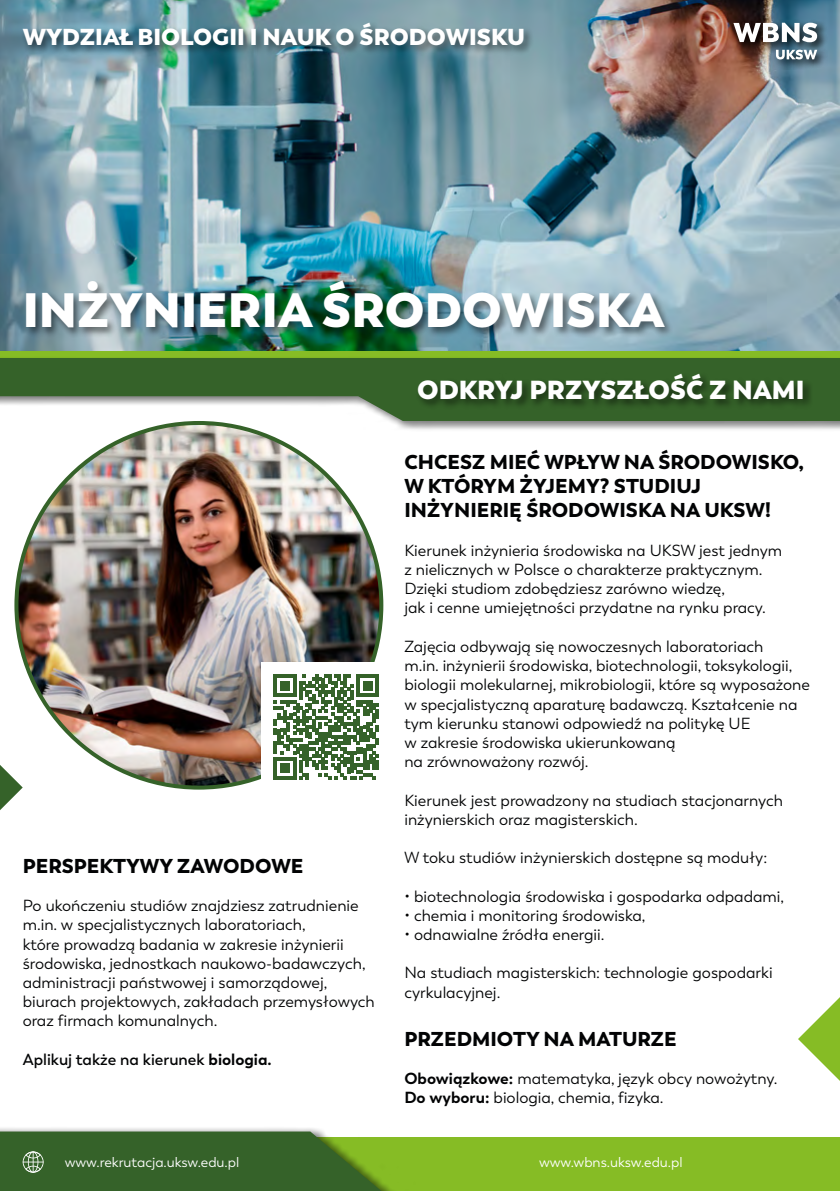
<style>
.page{position:relative;width:840px;height:1191px;background:#fff}
.page>*{position:absolute;margin:0;border:0;box-sizing:border-box;transform-origin:0 0}
.t1{font:800 48px "Trenda";color:#fff}
.t2{font:800 26px "Trenda";color:#fff}
.t3{font:800 23px "Trenda";color:#fff}
.t4{font:900 20px/24px "Trenda";color:#020304}
.t5{font:16px/19.2px "Trenda";color:#020304}
.t6{font:600 16px "Trenda";color:#020304}
.t7{font:14px "Trenda";color:#fff}
.s1{font-weight:700}
.s2{color:#000}
</style>
<div class="page">
<img style="left:0;top:0;width:839px;height:351px">
<div style="left:0;top:351px;width:839px;height:18px;background:#86bc25"></div>
<div style="left:0;top:355px;width:839px;height:76px;background:#000;opacity:.5"></div>
<svg style="left:0;top:358px;width:839px;height:63px;fill:#356229"></svg>
<div style="left:415px;top:371px;width:397px;height:38px;background:#000;opacity:.5"></div>
<div style="left:0;top:1137px;width:839px;height:54px;background:#86bc25"></div>
<div style="left:0;top:1125px;width:419px;height:66px;background:#000;opacity:.5"></div>
<div style="left:21px;top:21px;width:512px;height:35px;background:#000;opacity:.5"></div>
<div style="left:25px;top:278px;width:649px;height:60px;background:#000;opacity:.5"></div>
<img style="left:16px;top:423px;width:365px;height:364px;border-radius:182px">
<div style="left:261px;top:662px;width:130px;height:130px;background:#fff"></div>
<svg style="left:0;top:1131px;width:381px;height:60px;background:#406c2e"></svg>
<svg style="left:274px;top:674px;width:104px;height:105px"></svg>
<div style="left:731px;top:20px;width:96px;height:50px;background:#000;opacity:.5"></div>
<div style="left:731px;top:20px;width:39px;height:32px;background:#000;opacity:.5"></div>
<div style="left:759px;top:20px;width:29px;height:32px;background:#000;opacity:.5"></div>
<div style="left:778px;top:20px;width:31px;height:33px;background:#000;opacity:.5"></div>
<div style="left:799px;top:20px;width:27px;height:33px;background:#000;opacity:.5"></div>
<svg style="left:733px;top:23px;width:83px;height:19px"></svg>
<div style="left:772px;top:47px;width:22px;height:23px;background:#000;opacity:.5"></div>
<div style="left:783px;top:47px;width:22px;height:23px;background:#000;opacity:.5"></div>
<div style="left:793px;top:48px;width:20px;height:22px;background:#000;opacity:.5"></div>
<div style="left:801px;top:47px;width:26px;height:23px;background:#000;opacity:.5"></div>
<svg style="left:775px;top:50px;width:41px;height:9px"></svg>
<svg style="left:0;top:765px;width:23px;height:45px"></svg>
<svg style="left:798px;top:998px;width:41px;height:82px"></svg>
<h3 class="t3" style="left:23px;top:22px;width:503px">WYDZIAŁ BIOLOGII I NAUK O ŚRODOWISKU</h3>
<h1 class="t1" style="left:23px;top:279px;width:643px">INŻYNIERIA ŚRODOWISKA</h1>
<p class="t4" style="left:23px;top:854px;width:282px">PERSPEKTYWY ZAWODOWE</p>
<p class="t5" style="left:23px;top:896px;width:353px">Po ukończeniu studiów znajdziesz zatrudnienie m.in. w specjalistycznych laboratoriach,<br>które prowadzą badania w zakresie inżynierii środowiska, jednostkach naukowo-badawczych, administracji państwowej i samorządowej, biurach projektowych, zakładach przemysłowych oraz firmach komunalnych.</p>
<p class="t6" style="left:23px;top:1049px;width:250px">Aplikuj także na kierunek <span class="s1">biologia.</span></p>
<h2 class="t2" style="left:417px;top:373px;width:388px">ODKRYJ PRZYSZŁOŚĆ Z NAMI</h2>
<p class="t4" style="left:404px;top:450px;width:401px">CHCESZ MIEĆ WPŁYW NA ŚRODOWISKO,<br>W KTÓRYM ŻYJEMY? STUDIUJ<br>INŻYNIERIĘ ŚRODOWISKA NA UKSW!</p>
<p class="t5" style="left:404px;top:541px;width:379px">Kierunek inżynieria środowiska na UKSW jest jednym z nielicznych w Polsce o charakterze praktycznym.<br>Dzięki studiom zdobędziesz zarówno wiedzę,<br>jak i cenne umiejętności przydatne na rynku pracy.</p>
<p class="t5" style="left:404px;top:637px;width:407px">Zajęcia odbywają się nowoczesnych laboratoriach<br>m.in. inżynierii środowiska, biotechnologii, toksykologii, biologii molekularnej, mikrobiologii, które są wyposażone w specjalistyczną aparaturę badawczą. Kształcenie na tym kierunku stanowi odpowiedź na politykę UE<br>w zakresie środowiska ukierunkowaną<br>na zrównoważony rozwój.</p>
<p class="t5" style="left:404px;top:790px;width:380px">Kierunek jest prowadzony na studiach stacjonarnych inżynierskich oraz magisterskich.</p>
<p class="t5" style="left:404px;top:848px;width:364px">W toku studiów inżynierskich dostępne są moduły:</p>
<p class="t5" style="left:404px;top:886px;width:381px"><span class="s2">•</span> biotechnologia środowiska i gospodarka odpadami,</p>
<p class="t5" style="left:404px;top:906px;width:242px"><span class="s2">•</span> chemia i monitoring środowiska,</p>
<p class="t5" style="left:404px;top:925px;width:201px"><span class="s2">•</span> odnawialne źródła energii.</p>
<p class="t5" style="left:404px;top:963px;width:369px">Na studiach magisterskich: technologie gospodarki cyrkulacyjnej.</p>
<p class="t4" style="left:404px;top:1026px;width:274px">PRZEDMIOTY NA MATURZE</p>
<p class="t5" style="left:404px;top:1069px;width:374px"><span class="s1">Obowiązkowe:</span> matematyka, język obcy nowożytny.<br><span class="s1">Do wyboru:</span> biologia, chemia, fizyka.</p>
<p class="t7" style="left:65px;top:1154px;width:176px">www.rekrutacja.uksw.edu.pl</p>
<p class="t7" style="left:538px;top:1154px;width:145px">www.wbns.uksw.edu.pl</p>
</div>
